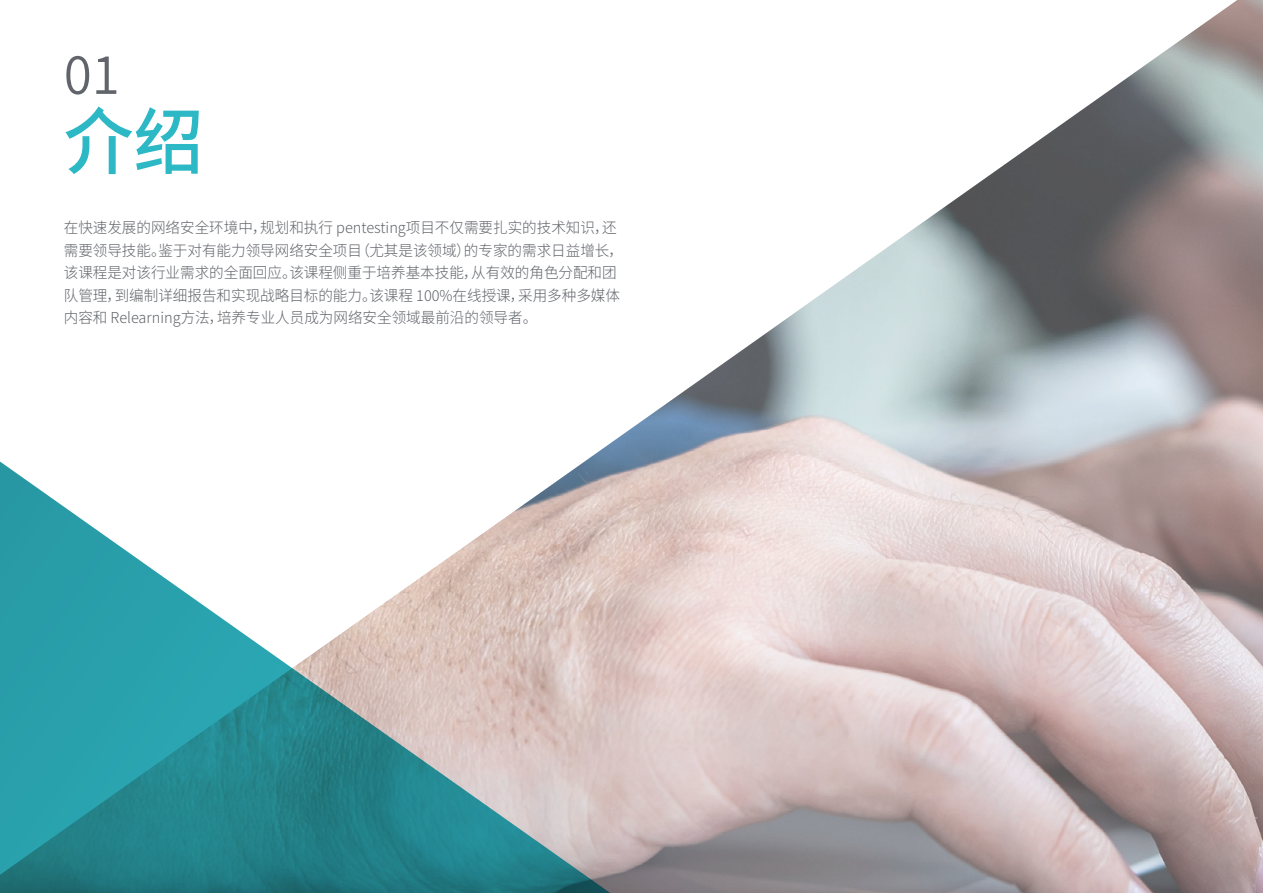
<style>
.page{position:relative;width:1263px;height:893px;background:#fff}
.page>*{position:absolute;margin:0;border:0;box-sizing:border-box;transform-origin:0 0}
.t1{font:500 72px "Source Han Sans CN";color:#2db8c5}
.t2{font:52.5px "Source Han Sans CN";color:#61646a}
.t3{font:300 15px/22.5px "Source Han Sans CN";color:#61646a}
</style>
<div class="page">
<img style="left:606px;top:0;width:657px;height:893px">
<svg style="left:0;top:446px;width:640px;height:447px"></svg>
<h2 class="t2" style="left:64px;top:45px;width:57px">01</h2>
<h1 class="t1" style="left:64px;top:101px;width:141px">介绍</h1>
<p class="t3" style="left:64px;top:217px;width:561px">在快速发展的网络安全环境中，规划和执行 pentesting项目不仅需要扎实的技术知识，还需要领导技能。鉴于对有能力领导网络安全项目（尤其是该领域）的专家的需求日益增长，该课程是对该行业需求的全面回应。该课程侧重于培养基本技能，从有效的角色分配和团队管理，到编制详细报告和实现战略目标的能力。该课程 100%在线授课，采用多种多媒体内容和 Relearning方法，培养专业人员成为网络安全领域最前沿的领导者。</p>
</div>
